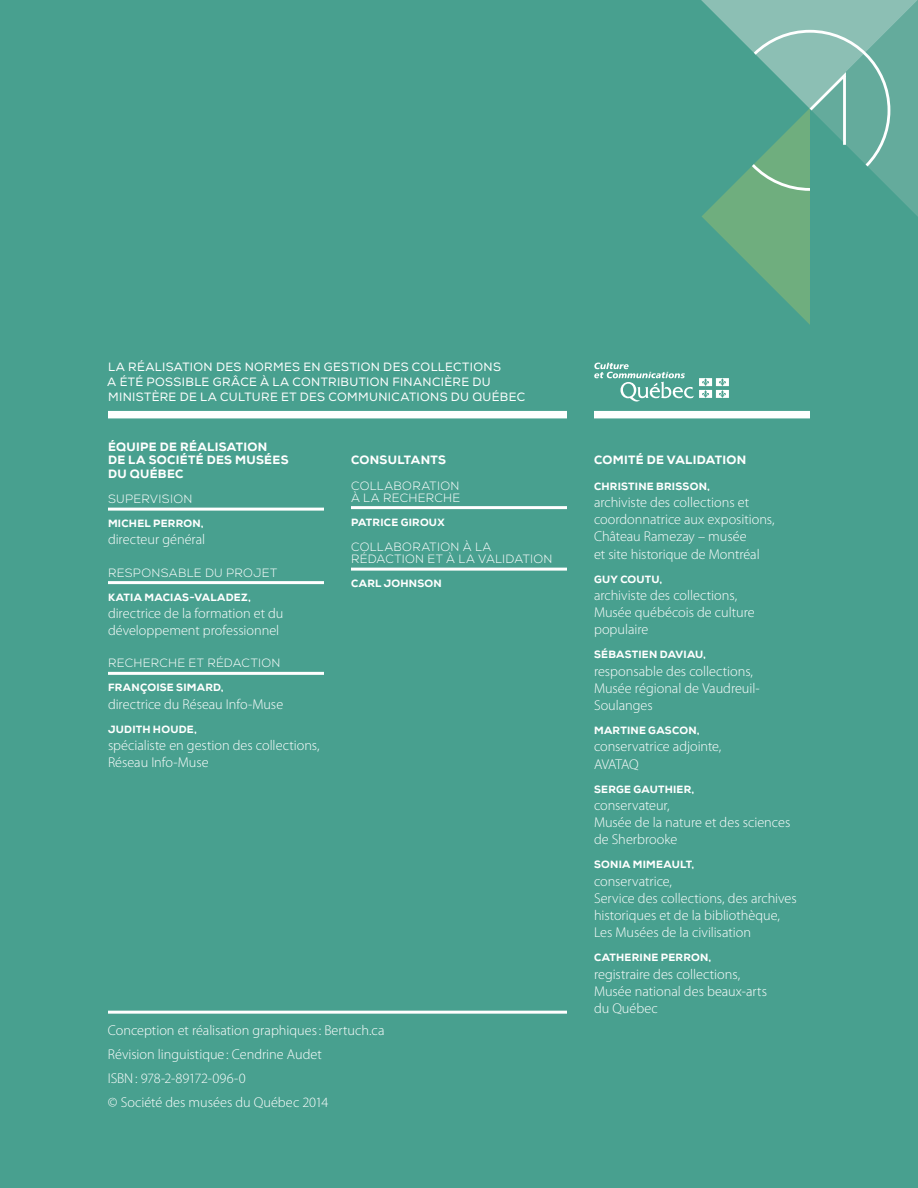
<style>
.page{position:relative;width:918px;height:1188px;background:#48a08f}
.page>*{position:absolute;margin:0;border:0;box-sizing:border-box;transform-origin:0 0}
.t1{font:300 14.25px/17.2px "Myriad Pro";color:#fff}
.t2{font:12px/15px "Nexa";letter-spacing:.03em;color:#fff}
.t3{font:300 12px/12px "Nexa";letter-spacing:.025em;color:#fff}
.t4{font:800 12px/13.5px "Nexa";letter-spacing:.025em;color:#fff}
.t5{font:800 10.5px "Nexa";letter-spacing:.02em;color:#fff}
</style>
<div class="page">
<svg style="left:701px;top:0;width:217px;height:325px"></svg>
<svg style="left:594px;top:363px;width:135px;height:39px"></svg>
<div style="left:108px;top:411px;width:459px;height:7px;background:#fff"></div>
<div style="left:594px;top:411px;width:216px;height:7px;background:#fff"></div>
<hr style="left:108px;top:508px;width:216px;height:3px;background:#fff">
<hr style="left:108px;top:581px;width:216px;height:3px;background:#fff">
<hr style="left:108px;top:672px;width:216px;height:3px;background:#fff">
<hr style="left:351px;top:506px;width:216px;height:3px;background:#fff">
<hr style="left:351px;top:568px;width:216px;height:3px;background:#fff">
<hr style="left:108px;top:1011px;width:459px;height:3px;background:#fff">
<p class="t2" style="left:107px;top:360px;width:420px">LA RÉALISATION DES NORMES EN GESTION DES COLLECTIONS<br>A ÉTÉ POSSIBLE GRÂCE À LA CONTRIBUTION FINANCIÈRE DU<br>MINISTÈRE DE LA CULTURE ET DES COMMUNICATIONS DU QUÉBEC</p>
<p class="t4" style="left:108px;top:440px;width:182px">ÉQUIPE DE RÉALISATION<br>DE LA SOCIÉTÉ DES MUSÉES<br>DU QUÉBEC</p>
<p class="t3" style="left:108px;top:493px;width:86px">SUPERVISION</p>
<p class="t5" style="left:108px;top:517px;width:97px">MICHEL PERRON,</p>
<p class="t1" style="left:108px;top:531px;width:99px">directeur général</p>
<p class="t3" style="left:108px;top:567px;width:171px">RESPONSABLE DU PROJET</p>
<p class="t5" style="left:108px;top:590px;width:144px">KATIA MACIAS-VALADEZ,</p>
<p class="t1" style="left:108px;top:605px;width:177px">directrice de la formation et du développement professionnel</p>
<p class="t3" style="left:108px;top:658px;width:174px">RECHERCHE ET RÉDACTION</p>
<p class="t5" style="left:108px;top:681px;width:117px">FRANÇOISE SIMARD,</p>
<p class="t1" style="left:108px;top:695px;width:177px">directrice du Réseau Info-Muse</p>
<p class="t5" style="left:108px;top:722px;width:90px">JUDITH HOUDE,</p>
<p class="t1" style="left:108px;top:737px;width:213px">spécialiste en gestion des collections,<br>Réseau Info-Muse</p>
<p class="t4" style="left:351px;top:453px;width:96px">CONSULTANTS</p>
<p class="t3" style="left:351px;top:480px;width:111px">COLLABORATION<br>À LA RECHERCHE</p>
<p class="t5" style="left:351px;top:515px;width:95px">PATRICE GIROUX</p>
<p class="t3" style="left:351px;top:541px;width:203px">COLLABORATION À LA<br>RÉDACTION ET À LA VALIDATION</p>
<p class="t5" style="left:351px;top:577px;width:92px">CARL JOHNSON</p>
<p class="t1" style="left:108px;top:1019px;width:278px;line-height:24px">Conception et réalisation graphiques: Bertuch.ca Révision linguistique : Cendrine Audet<br>ISBN: 978-2-89172-096-0<br>© Société des musées du Québec 2014</p>
<p class="t4" style="left:594px;top:453px;width:154px">COMITÉ DE VALIDATION</p>
<p class="t5" style="left:594px;top:479px;width:117px">CHRISTINE BRISSON,</p>
<p class="t1" style="left:594px;top:494px;width:182px">archiviste des collections et coordonnatrice aux expositions,<br>Château Ramezay – musée<br>et site historique de Montréal</p>
<p class="t5" style="left:594px;top:572px;width:70px">GUY COUTU,</p>
<p class="t1" style="left:594px;top:587px;width:162px">archiviste des collections,<br>Musée québécois de culture populaire</p>
<p class="t5" style="left:594px;top:648px;width:113px">SÉBASTIEN DAVIAU,</p>
<p class="t1" style="left:594px;top:662px;width:167px">responsable des collections,<br>Musée régional de Vaudreuil-<br>Soulanges</p>
<p class="t5" style="left:594px;top:724px;width:107px">MARTINE GASCON,</p>
<p class="t1" style="left:594px;top:738px;width:129px">conservatrice adjointe,<br>AVATAQ</p>
<p class="t5" style="left:594px;top:782px;width:102px">SERGE GAUTHIER,</p>
<p class="t1" style="left:594px;top:797px;width:198px">conservateur,<br>Musée de la nature et des sciences de Sherbrooke</p>
<p class="t5" style="left:594px;top:858px;width:102px">SONIA MIMEAULT,</p>
<p class="t1" style="left:594px;top:872px;width:204px">conservatrice,<br>Service des collections, des archives historiques et de la bibliothèque,<br>Les Musées de la civilisation</p>
<p class="t5" style="left:594px;top:951px;width:119px">CATHERINE PERRON,</p>
<p class="t1" style="left:594px;top:965px;width:175px">registraire des collections,<br>Musée national des beaux-arts du Québec</p>
</div>
